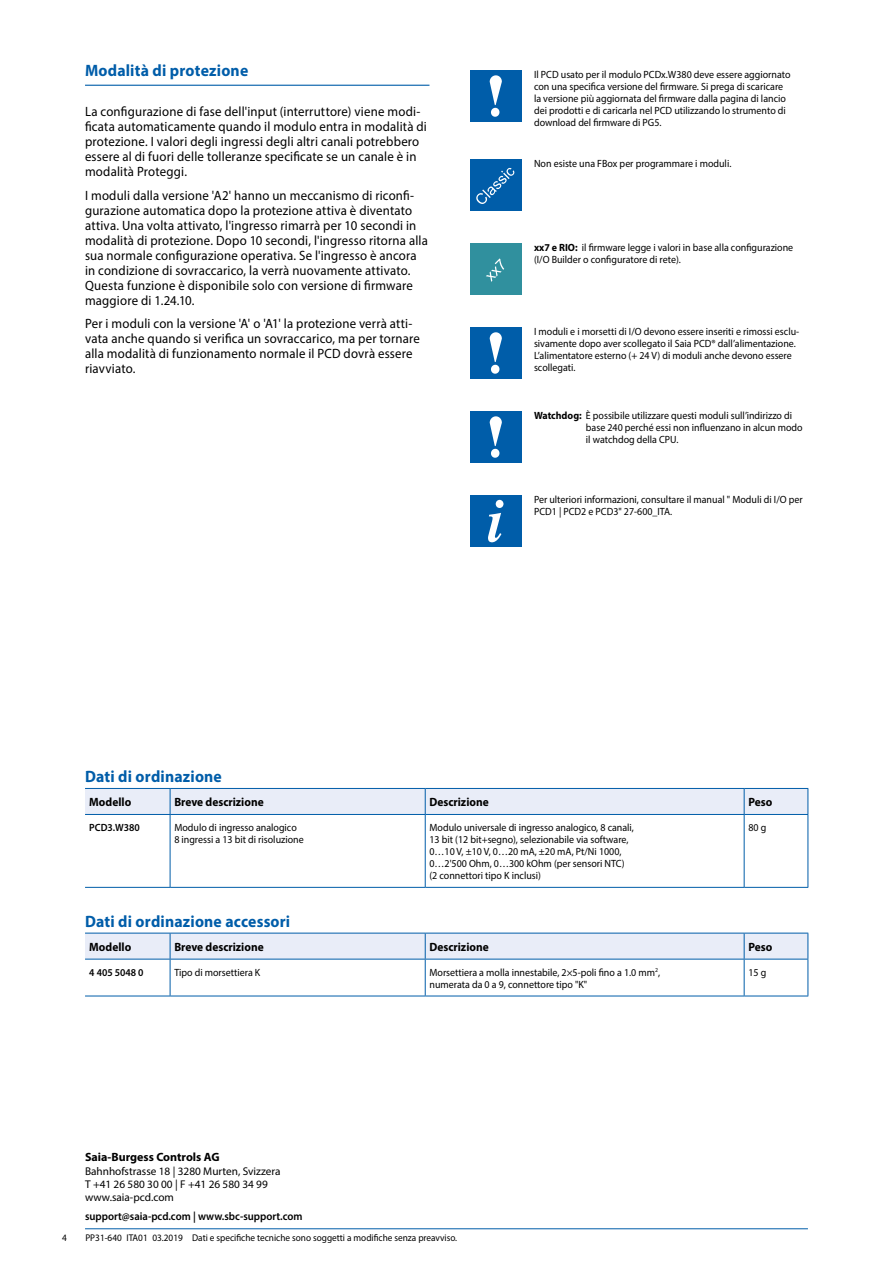
<style>
.page{position:relative;width:893px;height:1263px;background:#fff}
.page>*{position:absolute;margin:0;border:0;box-sizing:border-box;transform-origin:0 0}
.Tabellentitel__blau{font:700 16.5px "Myriad Pro";letter-spacing:.01em;color:#005da9;scale:.95 1}
.Grundtext__9_10pt{font:13.5px/15px "Myriad Pro";letter-spacing:.015em;color:#000;scale:.95 1}
.Grundschrift__linksb{font:700 12px "Myriad Pro";color:#000;scale:.95 1}
.Grundschrift__linksb-2{font:700 12px "Myriad Pro";color:#000}
.t1{font:11.25px/12.8px "Myriad Pro";color:#000}
.t2{font:600 11.25px "Myriad Pro";color:#000;scale:.95 1}
.Grundschrift__linksb-3{font:10.5px/12px "Myriad Pro";color:#000;scale:.95 1}
.Bestellangaben_Besch{font:10.5px/12px "Myriad Pro";color:#000;scale:.95 1}
.Untertitel__schwarz{font:600 10.5px "Myriad Pro";color:#000;scale:.95 1}
.t3{font:9.75px "Myriad Pro";color:#000;scale:.95 1}
.s1{font-weight:700}
</style>
<div class="page">
<hr style="left:85px;top:1228px;width:723px;height:1px;background:#005da9">
<svg style="left:171px;top:815px;width:636px;height:72px"></svg>
<hr style="left:170px;top:815px;width:1px;height:72px;background:#005da9">
<hr style="left:425px;top:815px;width:1px;height:72px;background:#005da9">
<hr style="left:744px;top:815px;width:1px;height:72px;background:#005da9">
<div style="left:85px;top:788px;width:723px;height:26px;background:#e9edf8"></div>
<hr style="left:85px;top:814px;width:85px;height:1px;background:#005da9">
<hr style="left:170px;top:814px;width:255px;height:1px;background:#005da9">
<hr style="left:425px;top:814px;width:319px;height:1px;background:#005da9">
<hr style="left:744px;top:814px;width:64px;height:1px;background:#005da9">
<hr style="left:807px;top:815px;width:1px;height:72px;background:#005da9">
<hr style="left:85px;top:887px;width:85px;height:1px;background:#005da9">
<hr style="left:170px;top:887px;width:255px;height:1px;background:#005da9">
<hr style="left:425px;top:887px;width:319px;height:1px;background:#005da9">
<hr style="left:744px;top:887px;width:64px;height:1px;background:#005da9">
<svg style="left:85px;top:933px;width:723px;height:63px"></svg>
<hr style="left:85px;top:959px;width:85px;height:1px;background:#005da9">
<hr style="left:170px;top:959px;width:255px;height:1px;background:#005da9">
<hr style="left:425px;top:959px;width:319px;height:1px;background:#005da9">
<hr style="left:744px;top:959px;width:64px;height:1px;background:#005da9">
<hr style="left:807px;top:959px;width:1px;height:37px;background:#005da9">
<hr style="left:85px;top:996px;width:85px;height:1px;background:#005da9">
<hr style="left:170px;top:996px;width:255px;height:1px;background:#005da9">
<hr style="left:425px;top:996px;width:319px;height:1px;background:#005da9">
<hr style="left:744px;top:996px;width:64px;height:1px;background:#005da9">
<div style="left:470px;top:71px;width:51px;height:51px;background:#005da9"></div>
<svg style="left:490px;top:75px;width:12px;height:42px"></svg>
<div style="left:470px;top:159px;width:51px;height:51px;background:#005da9"></div>
<svg style="left:476px;top:168px;width:38px;height:36px"></svg>
<div style="left:470px;top:243px;width:51px;height:51px;background:#30909e"></div>
<svg style="left:486px;top:258px;width:18px;height:24px"></svg>
<div style="left:470px;top:327px;width:51px;height:51px;background:#005da9"></div>
<svg style="left:490px;top:332px;width:12px;height:42px"></svg>
<div style="left:470px;top:411px;width:51px;height:51px;background:#005da9"></div>
<svg style="left:490px;top:416px;width:12px;height:42px"></svg>
<div style="left:470px;top:495px;width:51px;height:52px;background:#005da9"></div>
<svg style="left:488px;top:500px;width:15px;height:42px"></svg>
<hr style="left:85px;top:85px;width:344px;height:1px;background:#005da9">
<p class="Tabellentitel__blau" style="left:85px;top:60px;width:173px">Modalità di protezione</p>
<p class="Grundtext__9_10pt" style="left:85px;top:104px;width:361px">La configurazione di fase dell'input (interruttore) viene modi&shy;ficata automaticamente quando il modulo entra in modalità di protezione. I valori degli ingressi degli altri canali potrebbero essere al di fuori delle tolleranze specificate se un canale è in modalità Proteggi.</p>
<p class="Grundtext__9_10pt" style="left:85px;top:188px;width:362px">I moduli dalla versione 'A2' hanno un meccanismo di riconfi&shy;gurazione automatica dopo la protezione attiva è diventato attiva. Una volta attivato, l'ingresso rimarrà per 10 secondi in modalità di protezione. Dopo 10 secondi, l'ingresso ritorna alla sua normale configurazione operativa. Se l'ingresso è ancora in condizione di sovraccarico, la verrà nuovamente attivato.<br>Questa funzione è disponibile solo con versione di firmware maggiore di 1.24.10.</p>
<p class="Grundtext__9_10pt" style="left:85px;top:316px;width:354px">Per i moduli con la versione 'A' o 'A1' la protezione verrà atti&shy;vata anche quando si verifica un sovraccarico, ma per tornare alla modalità di funzionamento normale il PCD dovrà essere riavviato.</p>
<p class="Grundschrift__linksb-3" style="left:534px;top:69px;width:271px">Il PCD usato per il modulo PCDx.W380 deve essere aggiornato con una specifica versione del firmware. Si prega di scaricare la versione più aggiornata del firmware dalla pagina di lancio dei prodotti e di caricarla nel PCD utilizzando lo strumento di download del firmware di PG5.</p>
<p class="Grundschrift__linksb-3" style="left:534px;top:158px;width:209px">Non esiste una FBox per programmare i moduli.</p>
<p class="Grundschrift__linksb-3" style="left:534px;top:242px;width:274px"><span class="s1">xx7 e RIO:</span> il firmware legge i valori in base alla configurazione (I/O Builder o configuratore di rete).</p>
<p class="Grundschrift__linksb-3" style="left:534px;top:326px;width:281px">I moduli e i morsetti di I/O devono essere inseriti e rimossi esclu&shy;sivamente dopo aver scollegato il Saia PCD® dall’alimentazione.<br>L’alimentatore esterno (+ 24 V) di moduli anche devono essere scollegati.</p>
<p class="Grundschrift__linksb-3" style="left:586px;top:410px;width:230px;text-indent:-52px"><span class="s1">Watchdog:</span> È possibile utilizzare questi moduli sull’indirizzo di base 240 perché essi non influenzano in alcun modo il watchdog della CPU.</p>
<p class="Grundschrift__linksb-3" style="left:534px;top:494px;width:284px">Per ulteriori informazioni, consultare il manual " Moduli di I/O per<br>PCD1 | PCD2 e PCD3" 27-600_ITA.</p>
<p class="Tabellentitel__blau" style="left:85px;top:766px;width:146px">Dati di ordinazione</p>
<p class="Grundschrift__linksb" style="left:89px;top:794px;width:46px">Modello</p>
<p class="Grundschrift__linksb" style="left:174px;top:794px;width:96px">Breve descrizione</p>
<p class="Grundschrift__linksb" style="left:429px;top:794px;width:64px">Descrizione</p>
<p class="Grundschrift__linksb" style="left:748px;top:794px;width:27px">Peso</p>
<p class="Untertitel__schwarz" style="left:89px;top:821px;width:55px">PCD3.W380</p>
<p class="Bestellangaben_Besch" style="left:174px;top:821px;width:138px">Modulo di ingresso analogico<br>8 ingressi a 13 bit di risoluzione</p>
<p class="Grundschrift__linksb-3" style="left:429px;top:821px;width:217px">Modulo universale di ingresso analogico, 8 canali, 13 bit (12 bit+segno), selezionabile via software, 0…10 V, ±10 V, 0…20 mA, ±20 mA, Pt/Ni 1000, 0…2'500 Ohm, 0…300 kOhm (per sensori NTC) (2 connettori tipo K inclusi)</p>
<p class="Grundschrift__linksb-3" style="left:748px;top:821px;width:20px">80 g</p>
<p class="Tabellentitel__blau" style="left:85px;top:910px;width:217px">Dati di ordinazione accessori</p>
<p class="Grundschrift__linksb" style="left:89px;top:939px;width:46px">Modello</p>
<p class="Grundschrift__linksb" style="left:174px;top:939px;width:96px">Breve descrizione</p>
<p class="Grundschrift__linksb" style="left:429px;top:939px;width:64px">Descrizione</p>
<p class="Grundschrift__linksb" style="left:748px;top:939px;width:27px">Peso</p>
<p class="Untertitel__schwarz" style="left:89px;top:965px;width:59px">4 405 5048 0</p>
<p class="Bestellangaben_Besch" style="left:174px;top:966px;width:92px">Tipo di morsettiera K</p>
<p class="Grundschrift__linksb-3" style="left:429px;top:966px;width:244px">Morsettiera a molla innestabile, 2×5-poli fino a 1.0 mm<sup>2</sup>, numerata da 0 a 9, connettore tipo "K"</p>
<p class="Grundschrift__linksb-3" style="left:748px;top:966px;width:20px">15 g</p>
<p class="Grundschrift__linksb-2" style="left:85px;top:1149px;width:136px">Saia-Burgess Controls AG</p>
<p class="t1" style="left:85px;top:1165px;width:197px">Bahnhofstrasse 18 | 3280 Murten, Svizzera<br>T +41 26 580 30 00 | F +41 26 580 34 99 www.saia-pcd.com</p>
<p class="t2" style="left:85px;top:1209px;width:230px">support@saia-pcd.com | www.sbc-support.com</p>
<p class="t3" style="left:62px;top:1231px;width:7px">4</p>
<p class="t3" style="left:85px;top:1231px;width:393px">PP31-640 ITA01 03.2019 Dati e specifiche tecniche sono soggetti a modifiche senza preavviso.</p>
</div>
